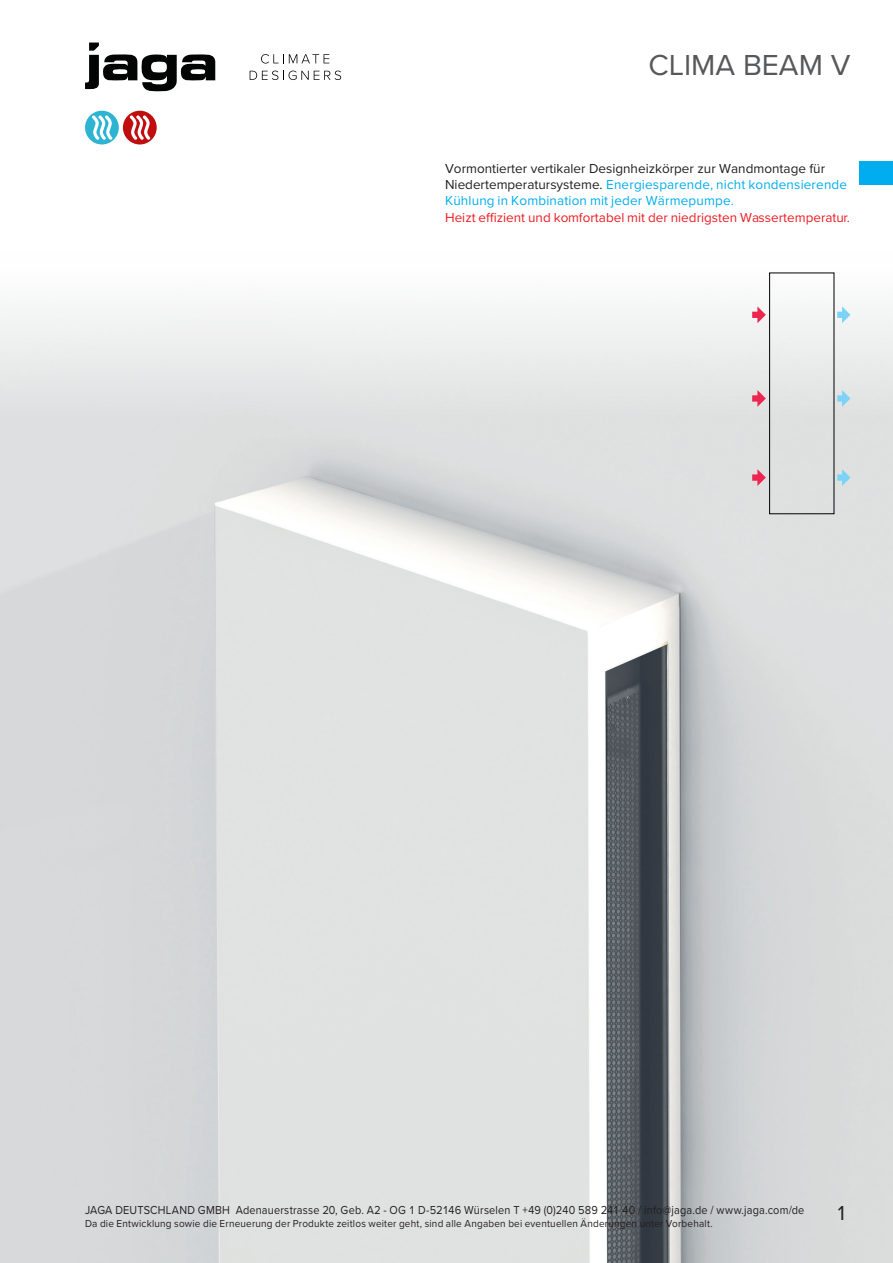
<style>
.page{position:relative;width:893px;height:1263px;background:#fff}
.page>*{position:absolute;margin:0;border:0;box-sizing:border-box;transform-origin:0 0}
.t1{font:30px "Proxima Nova";color:#57585a}
.t2{font:21px "Proxima Nova";color:#231f20}
.t3{font:13.5px/16px "Proxima Nova";color:#231f20}
.t4{font:12px "Proxima Nova";letter-spacing:.015em;color:#231f20;scale:.91 1}
.t5{font:10.5px "Proxima Nova";letter-spacing:.02em;color:#231f20;scale:.95 1}
.s1{color:#00aeef}
.s2{color:#ee1d23}
</style>
<div class="page">
<div style="left:859px;top:162px;width:34px;height:23px;background:#00aeef"></div>
<svg style="left:261px;top:54px;width:68px;height:10px"></svg>
<svg style="left:250px;top:71px;width:91px;height:9px"></svg>
<svg style="left:85px;top:43px;width:130px;height:49px"></svg>
<div style="left:123px;top:111px;width:34px;height:33px;background:#c00d0d;border-radius:50%"></div>
<svg style="left:130px;top:115px;width:20px;height:25px"></svg>
<div style="left:85px;top:111px;width:34px;height:33px;background:#2eb4d3;border-radius:50%"></div>
<svg style="left:92px;top:115px;width:21px;height:25px"></svg>
<img style="left:0;top:272px;width:893px;height:991px">
<svg style="left:752px;top:306px;width:14px;height:17px"></svg>
<div style="left:752px;top:474px;width:6px;height:7px;background:#ed264f"></div>
<svg style="left:757px;top:469px;width:9px;height:17px"></svg>
<svg style="left:837px;top:306px;width:13px;height:17px"></svg>
<div style="left:752px;top:395px;width:6px;height:7px;background:#ed264f"></div>
<svg style="left:757px;top:390px;width:9px;height:17px"></svg>
<div style="left:837px;top:395px;width:6px;height:7px;background:#7cd3f6"></div>
<svg style="left:842px;top:390px;width:8px;height:17px"></svg>
<div style="left:837px;top:474px;width:6px;height:7px;background:#7cd3f6"></div>
<svg style="left:842px;top:469px;width:8px;height:17px"></svg>
<div style="left:769px;top:273px;width:65px;height:241px;border:1px solid #000001"></div>
<h1 class="t1" style="left:648px;top:42px;width:203px">CLIMA BEAM V</h1>
<p class="t3" style="left:445px;top:160px;width:406px">Vormontierter vertikaler Designheizkörper zur Wandmontage für Niedertemperatursysteme. <span class="s1">Energiesparende, nicht kondensierende Kühlung in Kombination mit jeder Wärmepumpe.<br></span><span class="s2">Heizt effizient und komfortabel mit der niedrigsten Wassertemperatur.</span></p>
<p class="t4" style="left:85px;top:1201px;width:792px">JAGA DEUTSCHLAND GMBH Adenauerstrasse 20, Geb. A2 - OG 1 D-52146 Würselen T +49 (0)240 589 241 40 / info@jaga.de / www.jaga.com/de</p>
<p class="t5" style="left:85px;top:1215px;width:662px">Da die Entwicklung sowie die Erneuerung der Produkte zeitlos weiter geht, sind alle Angaben bei eventuellen Änderungen unter Vorbehalt.</p>
<h2 class="t2" style="left:838px;top:1197px;width:9px">1</h2>
</div>
